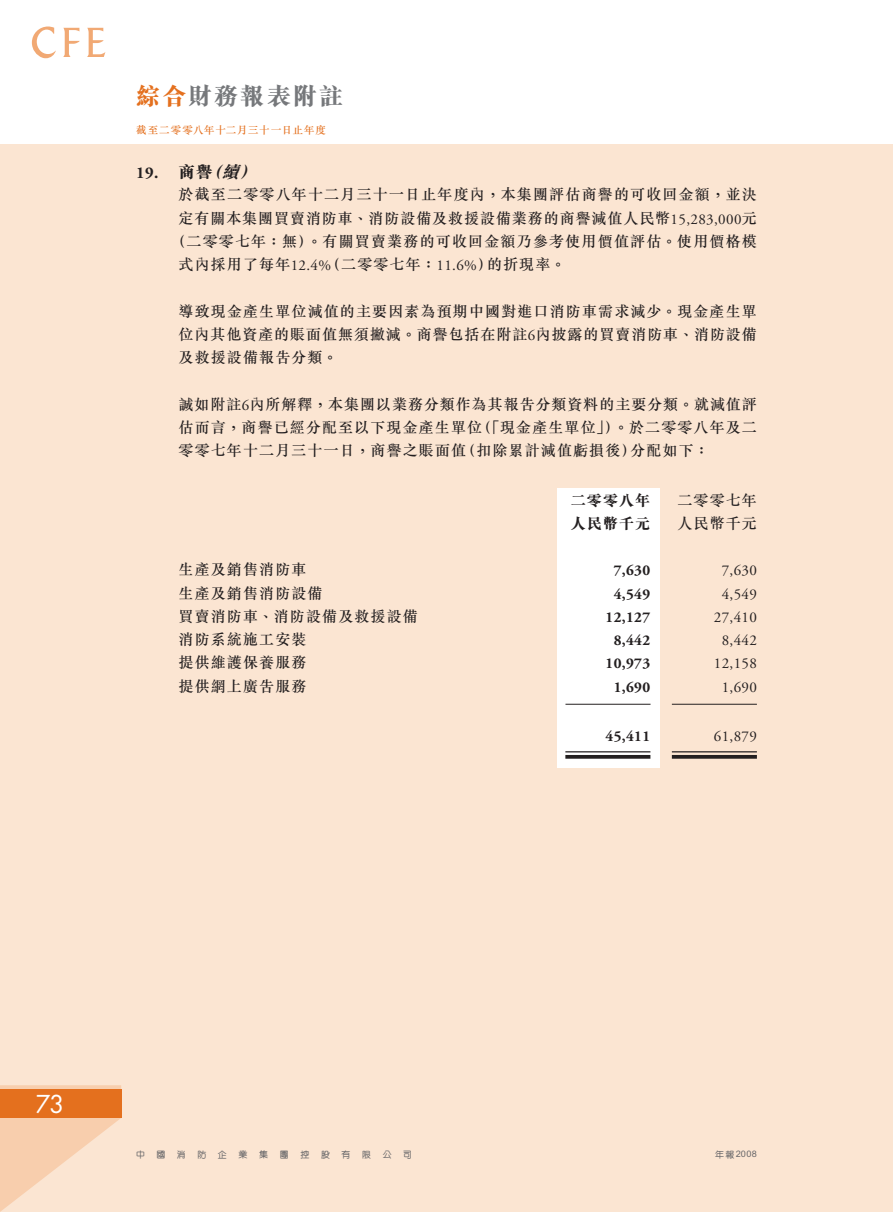
<style>
.page{position:relative;width:893px;height:1212px;background:#fff}
.page>*{position:absolute;margin:0;border:0;box-sizing:border-box;transform-origin:0 0}
.t1{font:24px "M Sung HK Xbold B5 pc H";letter-spacing:.085em;color:#76787b}
.t2{font:24px "Futura Std";color:#fff}
.t3{font:700 16.5px "Adobe Garamond Pro";color:#231f20}
.t4{font:15px/23.2px "M Sung HK Medium B5 pc H";letter-spacing:.075em;color:#231f20;text-align:justify}
.t5{font:700 15px "Adobe Garamond Pro";letter-spacing:.025em;color:#231f20}
.t6{font:15px "Adobe Garamond Pro";letter-spacing:.025em;color:#231f20}
.t7{font:15px "M Sung HK Xbold B5 pc H";letter-spacing:.075em;color:#231f20}
.t8{font:10.5px "M Sung HK Medium B5 pc H";letter-spacing:.07em;color:#e4701e}
.t9{font:9px "M Yuen HK Medium B5 pc H";color:#636366}
.t10{font:9px "Arial Rounded MT Std";color:#636366}
.s1{color:#e4701e}
.s2{font-family:"M Sung HK Xbold B5 pc H";font-weight:400}
.s3{font-family:"M Sung HK Xbold B5 pc H";font-weight:400;font-style:italic}
.s4{font-family:"Adobe Garamond Pro"}
.s5{font-family:"M Yuen HK Medium B5 pc H"}
</style>
<div class="page">
<div style="left:0;top:145px;width:893px;height:1067px;background:#fbe5d2"></div>
<svg style="left:0;top:1085px;width:121px;height:127px"></svg>
<div style="left:0;top:1089px;width:121px;height:29px;background:#e4701e"></div>
<svg style="left:87px;top:28px;width:18px;height:29px"></svg>
<svg style="left:32px;top:27px;width:24px;height:31px"></svg>
<svg style="left:63px;top:28px;width:17px;height:29px"></svg>
<div style="left:557px;top:488px;width:102px;height:280px;background:#fff"></div>
<hr style="left:565px;top:704px;width:85px;height:1px;background:#231f20">
<hr style="left:672px;top:704px;width:85px;height:1px;background:#231f20">
<hr style="left:565px;top:751px;width:85px;height:1px;background:#231f20">
<svg style="left:565px;top:755px;width:85px;height:4px"></svg>
<hr style="left:672px;top:751px;width:85px;height:1px;background:#231f20">
<svg style="left:672px;top:755px;width:85px;height:4px"></svg>
<h1 class="t1" style="left:136px;top:87px;width:209px"><span class="s1">綜合</span>財務報表附註</h1>
<p class="t8" style="left:136px;top:126px;width:191px">截至二零零八年十二月三十一日止年度</p>
<p class="t3" style="left:136px;top:163px;width:125px">19. <span class="s2">商譽</span><span class="s3">（續）</span></p>
<p class="t4" style="left:179px;top:185px;width:580px">於截至二零零八年十二月三十一日止年度內，本集團評估商譽的可收回金額，並決</p>
<p class="t4" style="left:179px;top:208px;width:580px">定有關本集團買賣消防車、消防設備及救援設備業務的商譽減值人民幣<span class="s4">15,283,000</span>元</p>
<p class="t4" style="left:171px;top:232px;width:587px">（二零零七年：無）。有關買賣業務的可收回金額乃參考使用價值評估。使用價格模</p>
<p class="t4" style="left:179px;top:255px;width:389px">式內採用了每年<span class="s4">12.4%</span>（二零零七年：<span class="s4">11.6%</span>）的折現率。</p>
<p class="t4" style="left:179px;top:301px;width:580px">導致現金產生單位減值的主要因素為預期中國對進口消防車需求減少。現金產生單位內其他資產的賬面值無須撇減。商譽包括在附註<span class="s4">6</span>內披露的買賣消防車、消防設備及救援設備報告分類。</p>
<p class="t4" style="left:179px;top:394px;width:580px">誠如附註<span class="s4">6</span>內所解釋，本集團以業務分類作為其報告分類資料的主要分類。就減值評估而言，商譽已經分配至以下現金產生單位（「現金產生單位」）。於二零零八年及二零零七年十二月三十一日，商譽之賬面值（扣除累計減值虧損後）分配如下：</p>
<p class="t7" style="left:571px;top:494px;width:81px">二零零八年</p>
<p class="t4" style="left:677px;top:490px;width:81px">二零零七年</p>
<p class="t7" style="left:571px;top:518px;width:81px">人民幣千元</p>
<p class="t4" style="left:677px;top:514px;width:81px">人民幣千元</p>
<p class="t4" style="left:179px;top:560px;width:129px">生產及銷售消防車</p>
<p class="t5" style="left:614px;top:561px;width:38px">7,630</p>
<p class="t6" style="left:722px;top:565px;width:37px">7,630</p>
<p class="t4" style="left:179px;top:583px;width:145px">生產及銷售消防設備</p>
<p class="t5" style="left:614px;top:585px;width:38px">4,549</p>
<p class="t6" style="left:722px;top:588px;width:37px">4,549</p>
<p class="t4" style="left:179px;top:607px;width:241px">買賣消防車、消防設備及救援設備</p>
<p class="t5" style="left:605px;top:608px;width:46px">12,127</p>
<p class="t6" style="left:714px;top:611px;width:45px">27,410</p>
<p class="t4" style="left:179px;top:630px;width:129px">消防系統施工安裝</p>
<p class="t5" style="left:614px;top:631px;width:38px">8,442</p>
<p class="t6" style="left:722px;top:635px;width:37px">8,442</p>
<p class="t4" style="left:179px;top:653px;width:129px">提供維護保養服務</p>
<p class="t5" style="left:605px;top:654px;width:46px">10,973</p>
<p class="t6" style="left:714px;top:658px;width:45px">12,158</p>
<p class="t4" style="left:179px;top:676px;width:129px">提供網上廣告服務</p>
<p class="t5" style="left:614px;top:678px;width:38px">1,690</p>
<p class="t6" style="left:722px;top:681px;width:37px">1,690</p>
<p class="t5" style="left:605px;top:727px;width:46px">45,411</p>
<p class="t6" style="left:714px;top:731px;width:45px">61,879</p>
<h1 class="t2" style="left:36px;top:1090px;width:30px">73</h1>
<p class="t9" style="left:136px;top:1151px;width:10px">中</p>
<p class="t9" style="left:157px;top:1151px;width:10px">國</p>
<p class="t9" style="left:177px;top:1151px;width:10px">消</p>
<p class="t9" style="left:197px;top:1151px;width:10px">防</p>
<p class="t9" style="left:218px;top:1151px;width:10px">企</p>
<p class="t9" style="left:239px;top:1151px;width:10px">業</p>
<p class="t9" style="left:259px;top:1151px;width:10px">集</p>
<p class="t9" style="left:280px;top:1151px;width:10px">團</p>
<p class="t9" style="left:300px;top:1151px;width:10px">控</p>
<p class="t9" style="left:321px;top:1151px;width:11px">股</p>
<p class="t9" style="left:342px;top:1151px;width:10px">有</p>
<p class="t9" style="left:362px;top:1151px;width:10px">限</p>
<p class="t9" style="left:383px;top:1151px;width:31px">公 司</p>
<p class="t10" style="left:715px;top:1151px;width:43px"><span class="s5">年報</span>2008</p>
</div>
